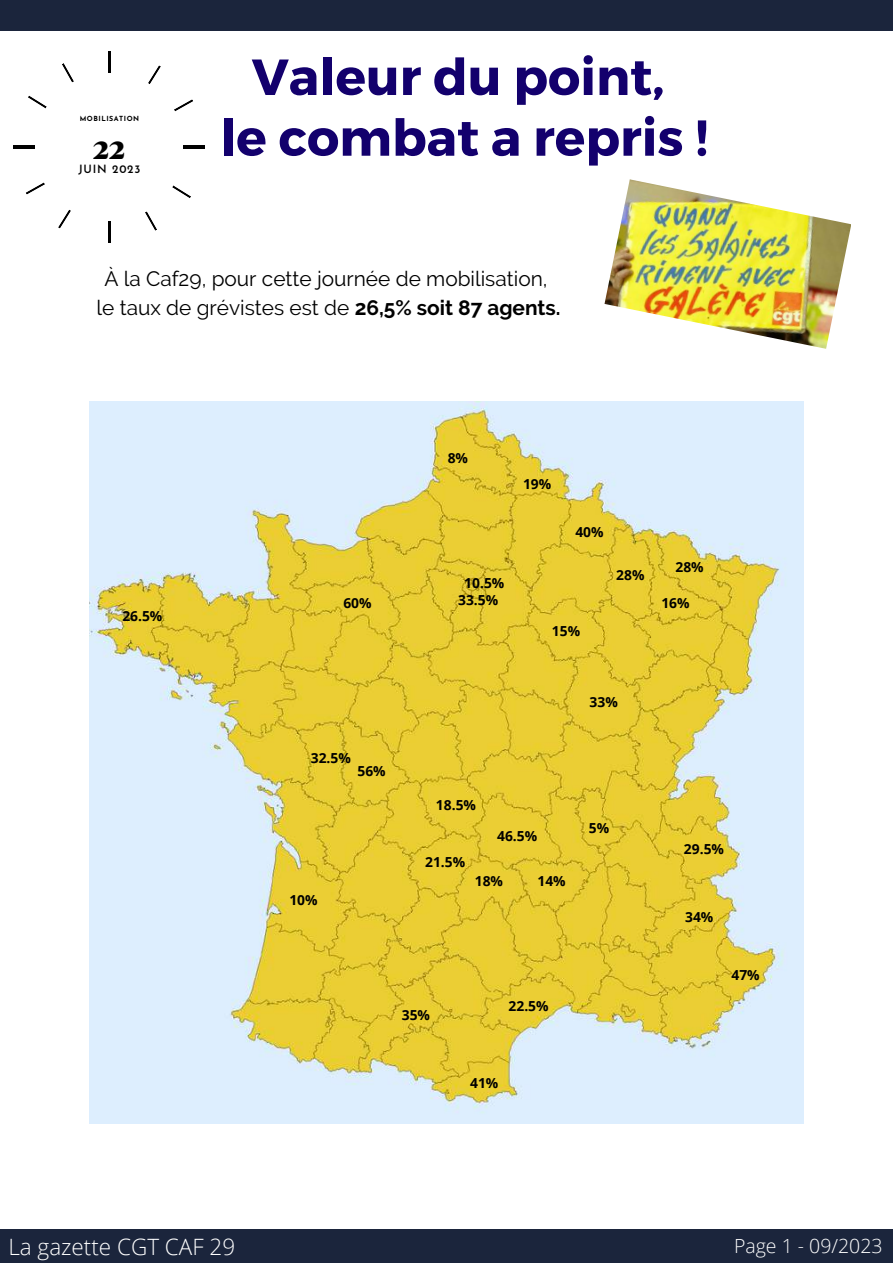
<style>
.page{position:relative;width:893px;height:1264px;background:#fff}
.page>*{position:absolute;margin:0;border:0;box-sizing:border-box;transform-origin:0 0}
.t1{font:700 50.7px/60.8px "Montserrat";color:#13006d;text-align:center}
.t2{font:34.8px "Berkshire Swash";color:#000}
.t3{font:300 22.5px "Open Sans";color:#fff}
.t4{font:20.85px/29.2px "Raleway";color:#000;text-align:center}
.t5{font:300 19.5px "Open Sans";color:#fff}
.t6{font:700 13.8px "Open Sans";color:#000}
.t7{font:600 11.4px "Josefin Sans";letter-spacing:.07em;color:#000}
.t8{font:700 7.05px "Josefin Sans";letter-spacing:.075em;color:#000}
.s1{font-weight:700}
</style>
<div class="page">
<div style="left:0;top:0;width:892px;height:30px;background:#1b253c"></div>
<div style="left:0;top:1229px;width:892px;height:33px;background:#1b253c"></div>
<hr style="left:108px;top:221px;width:3px;height:21px;background:#000">
<hr style="left:108px;top:51px;width:3px;height:22px;background:#000">
<hr style="left:14px;top:146px;width:21px;height:2px;background:#000">
<hr style="left:184px;top:146px;width:21px;height:2px;background:#000">
<svg style="left:58px;top:209px;width:13px;height:20px"></svg>
<svg style="left:148px;top:65px;width:13px;height:19px"></svg>
<svg style="left:28px;top:95px;width:19px;height:14px"></svg>
<svg style="left:172px;top:185px;width:19px;height:13px"></svg>
<svg style="left:26px;top:182px;width:19px;height:13px"></svg>
<svg style="left:174px;top:99px;width:19px;height:13px"></svg>
<svg style="left:62px;top:63px;width:12px;height:20px"></svg>
<svg style="left:145px;top:211px;width:12px;height:20px"></svg>
<img style="left:604px;top:179px;width:247px;height:170px">
<img style="left:89px;top:402px;width:714px;height:721px">
<p class="t8" style="left:80px;top:116px;width:61px">MOBILISATION</p>
<h2 class="t2" style="left:94px;top:125px;width:33px">22</h2>
<p class="t7" style="left:78px;top:164px;width:63px">JUIN 2023</p>
<h1 class="t1" style="left:220px;top:44px;width:489px">Valeur du point,<br>le combat a repris !</h1>
<h3 class="t4" style="left:97px;top:264px;width:465px">À la Caf29, pour cette journée de mobilisation, le taux de grévistes est de <span class="s1">26,5% soit 87 agents.</span></h3>
<p class="t6" style="left:122px;top:606px;width:42px">26.5%</p>
<p class="t6" style="left:343px;top:593px;width:30px">60%</p>
<p class="t6" style="left:447px;top:448px;width:22px">8%</p>
<p class="t6" style="left:464px;top:573px;width:42px">10.5%</p>
<p class="t6" style="left:458px;top:590px;width:42px">33.5%</p>
<p class="t6" style="left:523px;top:474px;width:30px">19%</p>
<p class="t6" style="left:575px;top:522px;width:30px">40%</p>
<p class="t6" style="left:616px;top:565px;width:30px">28%</p>
<p class="t6" style="left:552px;top:621px;width:30px">15%</p>
<p class="t6" style="left:675px;top:557px;width:30px">28%</p>
<p class="t6" style="left:661px;top:593px;width:30px">16%</p>
<p class="t6" style="left:311px;top:748px;width:42px">32.5%</p>
<p class="t6" style="left:357px;top:761px;width:30px">56%</p>
<p class="t6" style="left:289px;top:890px;width:30px">10%</p>
<p class="t6" style="left:589px;top:692px;width:30px">33%</p>
<p class="t6" style="left:436px;top:795px;width:42px">18.5%</p>
<p class="t6" style="left:425px;top:851px;width:42px">21.5%</p>
<p class="t6" style="left:497px;top:826px;width:42px">46.5%</p>
<p class="t6" style="left:474px;top:871px;width:30px">18%</p>
<p class="t6" style="left:537px;top:871px;width:30px">14%</p>
<p class="t6" style="left:588px;top:818px;width:22px">5%</p>
<p class="t6" style="left:402px;top:1004px;width:30px">35%</p>
<p class="t6" style="left:508px;top:996px;width:42px">22.5%</p>
<p class="t6" style="left:470px;top:1072px;width:30px">41%</p>
<p class="t6" style="left:684px;top:839px;width:42px">29.5%</p>
<p class="t6" style="left:685px;top:907px;width:30px">34%</p>
<p class="t6" style="left:731px;top:965px;width:30px">47%</p>
<h3 class="t3" style="left:8px;top:1230px;width:228px">La gazette CGT CAF 29</h3>
<h3 class="t5" style="left:734px;top:1232px;width:150px">Page 1 - 09/2023</h3>
</div>
